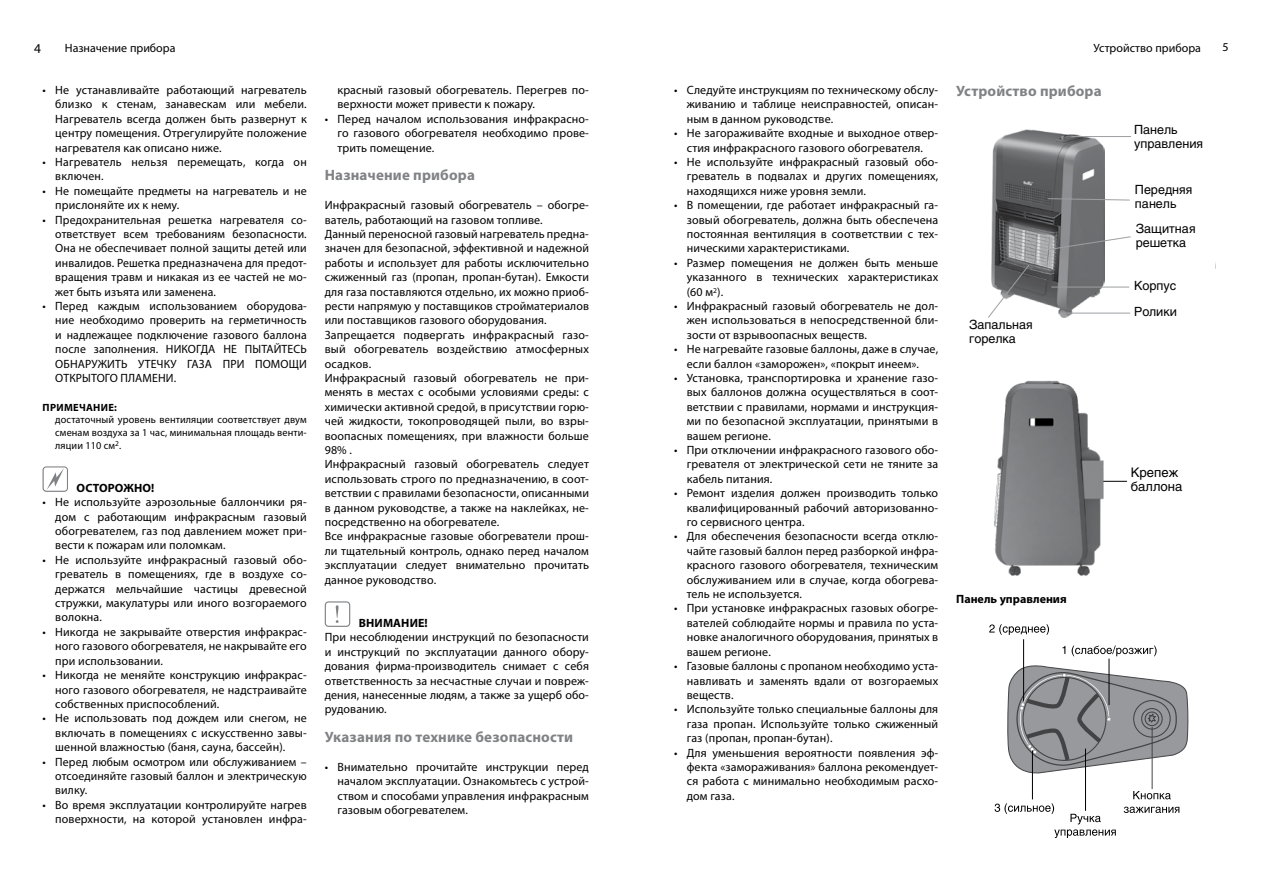
<style>
.page{position:relative;width:1263px;height:893px;background:#fff}
.page>*{position:absolute;margin:0;border:0;box-sizing:border-box;transform-origin:0 0}
.t1{font:700 15px "Myriad Pro";letter-spacing:.01em;color:#808285}
.t2{font:13.5px "Myriad Pro";color:#000}
.t3{font:13.05px/14.5px "Helios";color:#000}
.t4{font:12.6px/14px "Helios";color:#000}
.t5{font:12px/14.4px "Myriad Pro";letter-spacing:.01em;color:#000;text-align:justify}
.t6{font:700 12px "Myriad Pro";letter-spacing:.005em;color:#000}
.t7{font:10.5px/12.6px "Myriad Pro";letter-spacing:.01em;color:#000;text-align:justify}
.t8{font:700 10.5px "Myriad Pro";letter-spacing:.03em;color:#000}
</style>
<div class="page">
<svg style="left:43px;top:466px;width:25px;height:26px"></svg>
<svg style="left:325px;top:601px;width:25px;height:26px"></svg>
<img style="left:992px;top:129px;width:113px;height:188px">
<hr style="left:1073px;top:136px;width:58px;height:1px;background:#9d9fa2">
<svg style="left:988px;top:265px;width:41px;height:53px"></svg>
<svg style="left:1047px;top:236px;width:84px;height:14px"></svg>
<hr style="left:1052px;top:287px;width:77px;height:1px;background:#9d9fa2">
<hr style="left:1062px;top:313px;width:68px;height:1px;background:#9d9fa2">
<svg style="left:1047px;top:198px;width:83px;height:3px"></svg>
<svg style="left:1108px;top:481px;width:19px;height:1px"></svg>
<img style="left:994px;top:380px;width:114px;height:196px">
<hr style="left:1152px;top:727px;width:1px;height:62px;background:#434345">
<svg style="left:1133px;top:791px;width:38px;height:8px"></svg>
<svg style="left:1124px;top:807px;width:55px;height:6px"></svg>
<hr style="left:1085px;top:749px;width:1px;height:62px;background:#000">
<svg style="left:1007px;top:645px;width:182px;height:131px"></svg>
<hr style="left:1023px;top:639px;width:1px;height:62px;background:#000">
<svg style="left:989px;top:624px;width:60px;height:11px"></svg>
<hr style="left:1032px;top:750px;width:1px;height:49px;background:#000">
<svg style="left:994px;top:803px;width:122px;height:35px"></svg>
<p class="t2" style="left:34px;top:40px;width:8px">4</p>
<p class="t5" style="left:1222px;top:40px;width:8px">5</p>
<p class="t5" style="left:55px;top:83px;width:253px;text-indent:-13px">• Не устанавливайте работающий нагреватель близко к стенам, занавескам или мебели.<br>Нагреватель всегда должен быть развернут к центру помещения. Отрегулируйте положение нагревателя как описано ниже.</p>
<p class="t5" style="left:55px;top:155px;width:253px;text-indent:-13px">• Нагреватель нельзя перемещать, когда он включен.</p>
<p class="t5" style="left:55px;top:183px;width:253px;text-indent:-13px">• Не помещайте предметы на нагреватель и не прислоняйте их к нему.</p>
<p class="t5" style="left:55px;top:212px;width:253px;text-indent:-13px">• Предохранительная решетка нагревателя со&shy;ответствует всем требованиям безопасности.<br>Она не обеспечивает полной защиты детей или инвалидов. Решетка предназначена для предот&shy;вращения травм и никакая из ее частей не мо&shy;жет быть изъята или заменена.</p>
<p class="t5" style="left:55px;top:299px;width:253px;text-indent:-13px">• Перед каждым использованием оборудова&shy;ние необходимо проверить на герметичность и надлежащее подключение газового баллона после заполнения. НИКОГДА НЕ ПЫТАЙТЕСЬ ОБНАРУЖИТЬ УТЕЧКУ ГАЗА ПРИ ПОМОЩИ ОТКРЫТОГО ПЛАМЕНИ.</p>
<p class="t8" style="left:43px;top:400px;width:76px">ПРИМЕЧАНИЕ:</p>
<p class="t7" style="left:55px;top:413px;width:253px">достаточный уровень вентиляции соответствует двум сменам воздуха за 1 час, минимальная площадь венти&shy;ляции 110 см<sup>2</sup>.</p>
<p class="t6" style="left:77px;top:480px;width:79px">ОСТОРОЖНО!</p>
<p class="t5" style="left:55px;top:495px;width:253px;text-indent:-13px">• Не используйте аэрозольные баллончики ря&shy;дом с работающим инфракрасным газовый обогревателем, газ под давлением может при&shy;вести к пожарам или поломкам.</p>
<p class="t5" style="left:55px;top:552px;width:253px;text-indent:-13px">• Не используйте инфракрасный газовый обо&shy;греватель в помещениях, где в воздухе со&shy;держатся мельчайшие частицы древесной стружки, макулатуры или иного возгораемого волокна.</p>
<p class="t5" style="left:55px;top:624px;width:253px;text-indent:-13px">• Никогда не закрывайте отверстия инфракрас&shy;ного газового обогревателя, не накрывайте его при использовании.</p>
<p class="t5" style="left:55px;top:668px;width:253px;text-indent:-13px">• Никогда не меняйте конструкцию инфракрас&shy;ного газового обогревателя, не надстраивайте собственных приспособлений.</p>
<p class="t5" style="left:55px;top:711px;width:253px;text-indent:-13px">• Не использовать под дождем или снегом, не включать в помещениях с искусственно завы&shy;шенной влажностью (баня, сауна, бассейн).</p>
<p class="t5" style="left:55px;top:754px;width:253px;text-indent:-13px">• Перед любым осмотром или обслуживанием – отсоединяйте газовый баллон и электрическую вилку.</p>
<p class="t5" style="left:43px;top:797px;width:266px;text-align:right">• Во время эксплуатации контролируйте нагрев поверхности, на которой установлен инфра-</p>
<p class="t5" style="left:65px;top:41px;width:112px">Назначение прибора</p>
<p class="t5" style="left:1093px;top:41px;width:109px">Устройство прибора</p>
<p class="t5" style="left:687px;top:83px;width:253px;text-indent:-13px">• Следуйте инструкциям по техническому обслу&shy;живанию и таблице неисправностей, описан&shy;ным в данном руководстве.</p>
<p class="t5" style="left:674px;top:126px;width:266px;text-align:center">• Не загораживайте входные и выходное отвер&shy;стия инфракрасного газового обогревателя.</p>
<p class="t5" style="left:687px;top:155px;width:253px;text-indent:-13px">• Не используйте инфракрасный газовый обо&shy;греватель в подвалах и других помещениях, находящихся ниже уровня земли.</p>
<p class="t5" style="left:687px;top:198px;width:253px;text-indent:-13px">• В помещении, где работает инфракрасный га&shy;зовый обогреватель, должна быть обеспечена постоянная вентиляция в соответствии с тех&shy;ническими характеристиками.</p>
<p class="t5" style="left:687px;top:255px;width:253px;text-indent:-13px">• Размер помещения не должен быть меньше указанного в технических характеристиках (60 м<sup>2</sup>).</p>
<p class="t5" style="left:687px;top:299px;width:253px;text-indent:-13px">• Инфракрасный газовый обогреватель не дол&shy;жен использоваться в непосредственной бли&shy;зости от взрывоопасных веществ.</p>
<p class="t5" style="left:674px;top:342px;width:266px;text-align:center">• Не нагревайте газовые баллоны, даже в случае, если баллон «заморожен», «покрыт инеем».</p>
<p class="t5" style="left:687px;top:371px;width:253px;text-indent:-13px">• Установка, транспортировка и хранение газо&shy;вых баллонов должна осуществляться в соот&shy;ветствии с правилами, нормами и инструкция&shy;ми по безопасной эксплуатации, принятыми в вашем регионе.</p>
<p class="t5" style="left:687px;top:443px;width:253px;text-indent:-13px">• При отключении инфракрасного газового обо&shy;гревателя от электрической сети не тяните за кабель питания.</p>
<p class="t5" style="left:687px;top:486px;width:253px;text-indent:-13px">• Ремонт изделия должен производить только квалифицированный рабочий авторизованно&shy;го сервисного центра.</p>
<p class="t5" style="left:687px;top:529px;width:253px;text-indent:-13px">• Для обеспечения безопасности всегда отклю&shy;чайте газовый баллон перед разборкой инфра&shy;красного газового обогревателя, техническим обслуживанием или в случае, когда обогрева&shy;тель не используется.</p>
<p class="t5" style="left:687px;top:601px;width:253px;text-indent:-13px">• При установке инфракрасных газовых обогре&shy;вателей соблюдайте нормы и правила по уста&shy;новке аналогичного оборудования, принятых в вашем регионе.</p>
<p class="t5" style="left:687px;top:659px;width:253px;text-indent:-13px">• Газовые баллоны с пропаном необходимо уста&shy;навливать и заменять вдали от возгораемых веществ.</p>
<p class="t5" style="left:687px;top:702px;width:253px;text-indent:-13px">• Используйте только специальные баллоны для газа пропан. Используйте только сжиженный газ (пропан, пропан-бутан).</p>
<p class="t5" style="left:687px;top:745px;width:253px;text-indent:-13px">• Для уменьшения вероятности появления эф&shy;фекта «замораживания» баллона рекомендует&shy;ся работа с минимально необходимым расхо&shy;дом газа.</p>
<p class="t5" style="left:337px;top:83px;width:253px">красный газовый обогреватель. Перегрев по&shy;верхности может привести к пожару.</p>
<p class="t5" style="left:337px;top:111px;width:253px;text-indent:-13px">• Перед началом использования инфракрасно&shy;го газового обогревателя необходимо прове&shy;трить помещение.</p>
<p class="t1" style="left:325px;top:166px;width:152px">Назначение прибора</p>
<p class="t5" style="left:325px;top:198px;width:266px;text-align:left">Инфракрасный газовый обогреватель – обогре&shy;ватель, работающий на газовом топливе.<br>Данный переносной газовый нагреватель предна&shy;значен для безопасной, эффективной и надежной работы и использует для работы исключительно сжиженный газ (пропан, пропан-бутан). Емкости для газа поставляются отдельно, их можно приоб&shy;рести напрямую у поставщиков стройматериалов или поставщиков газового оборудования.<br>Запрещается подвергать инфракрасный газо&shy;вый обогреватель воздействию атмосферных осадков.<br>Инфракрасный газовый обогреватель не при&shy;менять в местах с особыми условиями среды: с химически активной средой, в присутствии горю&shy;чей жидкости, токопроводящей пыли, во взры&shy;воопасных помещениях, при влажности больше 98% .<br>Инфракрасный газовый обогреватель следует использовать строго по предназначению, в соот&shy;ветствии с правилами безопасности, описанными в данном руководстве, а также на наклейках, не&shy;посредственно на обогревателе.<br>Все инфракрасные газовые обогреватели прош&shy;ли тщательный контроль, однако перед началом эксплуатации следует внимательно прочитать данное руководство.</p>
<p class="t6" style="left:359px;top:615px;width:70px">ВНИМАНИЕ!</p>
<p class="t5" style="left:325px;top:630px;width:266px">При несоблюдении инструкций по безопасности и инструкций по эксплуатации данного обору&shy;дования фирма-производитель снимает с себя ответственность за несчастные случаи и повреж&shy;дения, нанесенные людям, а также за ущерб обо&shy;рудованию.</p>
<p class="t1" style="left:325px;top:727px;width:250px">Указания по технике безопасности</p>
<p class="t5" style="left:337px;top:759px;width:253px;text-indent:-13px">• Внимательно прочитайте инструкции перед началом эксплуатации. Ознакомьтесь с устрой&shy;ством и способами управления инфракрасным газовым обогревателем.</p>
<p class="t1" style="left:956px;top:81px;width:147px">Устройство прибора</p>
<p class="t4" style="left:1134px;top:123px;width:71px">Панель управления</p>
<p class="t4" style="left:1135px;top:182px;width:59px">Передняя панель</p>
<p class="t4" style="left:1136px;top:221px;width:61px">Защитная решетка</p>
<p class="t4" style="left:1134px;top:273px;width:45px;line-height:25px">Корпус<br>Ролики</p>
<p class="t4" style="left:969px;top:318px;width:65px">Запальная горелка</p>
<p class="t3" style="left:909px;top:373px;width:47px">Панель</p>
<p class="t3" style="left:910px;top:450px;width:45px">панель</p>
<p class="t3" style="left:1131px;top:465px;width:53px">Крепеж баллона</p>
<p class="t3" style="left:909px;top:531px;width:46px;line-height:26.1px">Корпус<br>Ролики</p>
<p class="t3" style="left:737px;top:577px;width:68px">Запальная горелка</p>
<p class="t6" style="left:956px;top:591px;width:112px">Панель управления</p>
</div>
